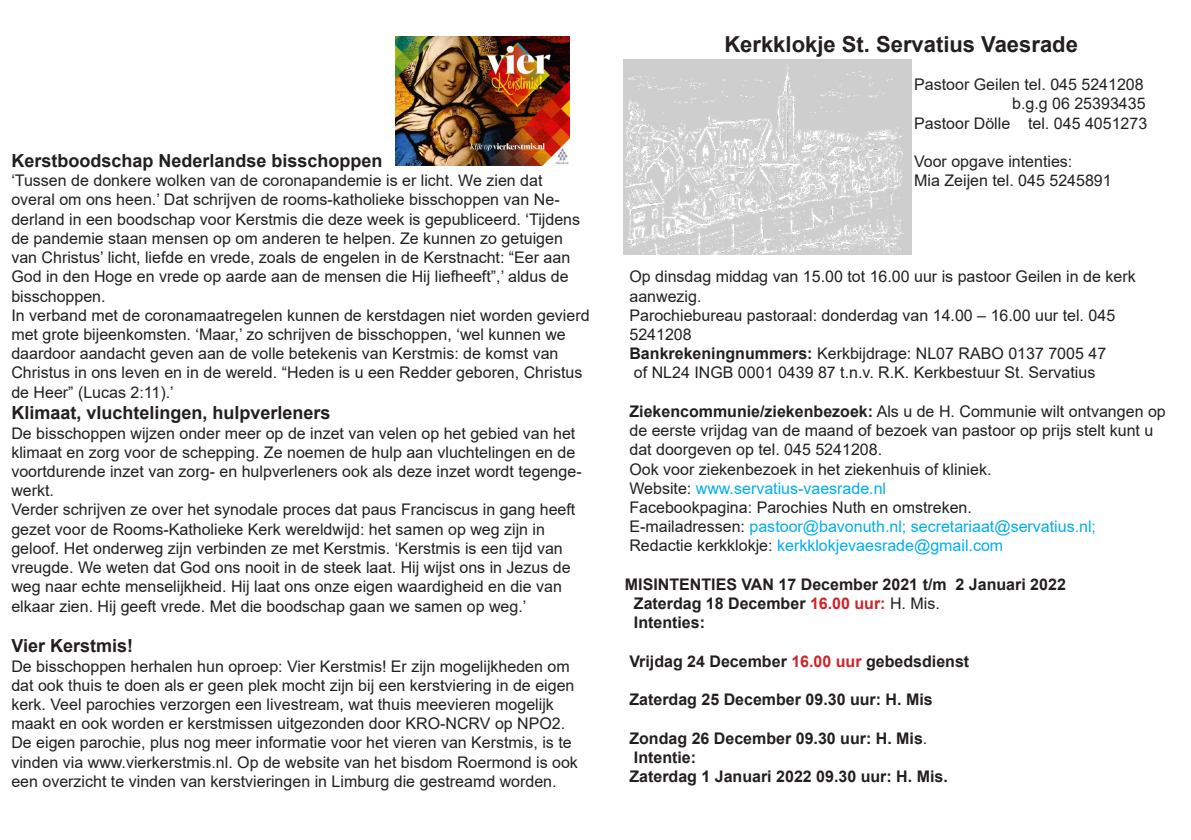
<style>
.page{position:relative;width:1191px;height:840px;background:#fff}
.page>*{position:absolute;margin:0;border:0;box-sizing:border-box;transform-origin:0 0}
.t1{font:700 22px "Arial";color:#231f20}
.t2{font:700 18px "Arial";color:#231f20}
.t3{font:16px/19.2px "Arial";color:#231f20}
.t4{font:700 16px "Arial";color:#231f20}
.t5{font:16px "Arial";color:#00aeef}
.s1{font-weight:700}
.s2{color:#231f20}
.s3{color:#d1232a}
.s4{font-weight:400}
</style>
<div class="page">
<img style="left:624px;top:59px;width:288px;height:195px">
<img style="left:396px;top:36px;width:173px;height:129px">
<p class="t2" style="left:11px;top:148px;width:373px">Kerstboodschap Nederlandse bisschoppen</p>
<p class="t3" style="left:11px;top:171px;width:570px">‘Tussen de donkere wolken van de coronapandemie is er licht. We zien dat overal om ons heen.’ Dat schrijven de rooms-katholieke bisschoppen van Ne&shy;derland in een boodschap voor Kerstmis die deze week is gepubliceerd. ‘Tijdens de pandemie staan mensen op om anderen te helpen. Ze kunnen zo getuigen van Christus’ licht, liefde en vrede, zoals de engelen in de Kerstnacht: “Eer aan God in den Hoge en vrede op aarde aan de mensen die Hij liefheeft”,’ aldus de bisschoppen.</p>
<p class="t3" style="left:11px;top:305px;width:580px">In verband met de coronamaatregelen kunnen de kerstdagen niet worden gevierd met grote bijeenkomsten. ‘Maar,’ zo schrijven de bisschoppen, ‘wel kunnen we daardoor aandacht geven aan de volle betekenis van Kerstmis: de komst van Christus in ons leven en in de wereld. “Heden is u een Redder geboren, Christus de Heer” (Lucas 2:11).’</p>
<p class="t2" style="left:11px;top:400px;width:321px">Klimaat, vluchtelingen, hulpverleners</p>
<p class="t3" style="left:11px;top:423px;width:572px">De bisschoppen wijzen onder meer op de inzet van velen op het gebied van het klimaat en zorg voor de schepping. Ze noemen de hulp aan vluchtelingen en de voortdurende inzet van zorg- en hulpverleners ook als deze inzet wordt tegenge&shy;werkt.</p>
<p class="t3" style="left:11px;top:500px;width:565px">Verder schrijven ze over het synodale proces dat paus Franciscus in gang heeft gezet voor de Rooms-Katholieke Kerk wereldwijd: het samen op weg zijn in geloof. Het onderweg zijn verbinden ze met Kerstmis. ‘Kerstmis is een tijd van vreugde. We weten dat God ons nooit in de steek laat. Hij wijst ons in Jezus de weg naar echte menselijkheid. Hij laat ons onze eigen waardigheid en die van elkaar zien. Hij geeft vrede. Met die boodschap gaan we samen op weg.’</p>
<p class="t2" style="left:11px;top:633px;width:123px">Vier Kerstmis!</p>
<p class="t3" style="left:11px;top:656px;width:568px">De bisschoppen herhalen hun oproep: Vier Kerstmis! Er zijn mogelijkheden om dat ook thuis te doen als er geen plek mocht zijn bij een kerstviering in de eigen kerk. Veel parochies verzorgen een livestream, wat thuis meevieren mogelijk maakt en ook worden er kerstmissen uitgezonden door KRO-NCRV op NPO2.<br>De eigen parochie, plus nog meer informatie voor het vieren van Kerstmis, is te vinden via www.vierkerstmis.nl. Op de website van het bisdom Roermond is ook een overzicht te vinden van kerstvieringen in Limburg die gestreamd worden.</p>
<p class="t1" style="left:724px;top:28px;width:355px">Kerkklokje St. Servatius Vaesrade</p>
<p class="t3" style="left:914px;top:75px;width:231px">Pastoor Geilen tel. 045 5241208</p>
<p class="t3" style="left:1012px;top:94px;width:135px">b.g.g 06 25393435</p>
<p class="t3" style="left:914px;top:113px;width:235px">Pastoor Dölle tel. 045 4051273</p>
<p class="t3" style="left:914px;top:152px;width:199px">Voor opgave intenties:<br>Mia Zeijen tel. 045 5245891</p>
<p class="t3" style="left:629px;top:267px;width:508px">Op dinsdag middag van 15.00 tot 16.00 uur is pastoor Geilen in de kerk aanwezig.</p>
<p class="t3" style="left:629px;top:305px;width:487px">Parochiebureau pastoraal: donderdag van 14.00 – 16.00 uur tel. 045<br>5241208</p>
<p class="t3" style="left:629px;top:344px;width:478px"><span class="s1">Bankrekeningnummers:</span> Kerkbijdrage: NL07 RABO 0137 7005 47</p>
<p class="t3" style="left:634px;top:363px;width:463px">of NL24 INGB 0001 0439 87 t.n.v. R.K. Kerkbestuur St. Servatius</p>
<p class="t3" style="left:629px;top:401px;width:538px"><span class="s1">Ziekencommunie/ziekenbezoek:</span> Als u de H. Communie wilt ontvangen op de eerste vrijdag van de maand of bezoek van pastoor op prijs stelt kunt u dat doorgeven op tel. 045 5241208.<br>Ook voor ziekenbezoek in het ziekenhuis of kliniek.</p>
<p class="t5" style="left:629px;top:477px;width:258px"><span class="s2">Website:</span> www.servatius-vaesrade.nl</p>
<p class="t3" style="left:629px;top:497px;width:344px">Facebookpagina: Parochies Nuth en omstreken.</p>
<p class="t5" style="left:629px;top:515px;width:468px"><span class="s2">E-mailadressen:</span> pastoor@bavonuth.nl; secretariaat@servatius.nl;</p>
<p class="t5" style="left:629px;top:534px;width:375px"><span class="s2">Redactie kerkklokje:</span> kerkklokjevaesrade@gmail.com</p>
<p class="t4" style="left:625px;top:572px;width:442px">MISINTENTIES VAN 17 December 2021 t/m 2 Januari 2022</p>
<p class="t4" style="left:634px;top:592px;width:307px">Zaterdag 18 December <span class="s3">16.00 uur:</span> <span class="s4">H. Mis.</span></p>
<p class="t4" style="left:634px;top:611px;width:73px">Intenties:</p>
<p class="t4" style="left:629px;top:649px;width:341px">Vrijdag 24 December <span class="s3">16.00 uur</span> gebedsdienst</p>
<p class="t4" style="left:629px;top:688px;width:305px">Zaterdag 25 December 09.30 uur: H. Mis</p>
<p class="t4" style="left:629px;top:726px;width:299px">Zondag 26 December 09.30 uur: H. Mis<span class="s4">.</span></p>
<p class="t4" style="left:634px;top:745px;width:64px">Intentie:</p>
<p class="t4" style="left:629px;top:764px;width:320px">Zaterdag 1 Januari 2022 09.30 uur: H. Mis.</p>
</div>
